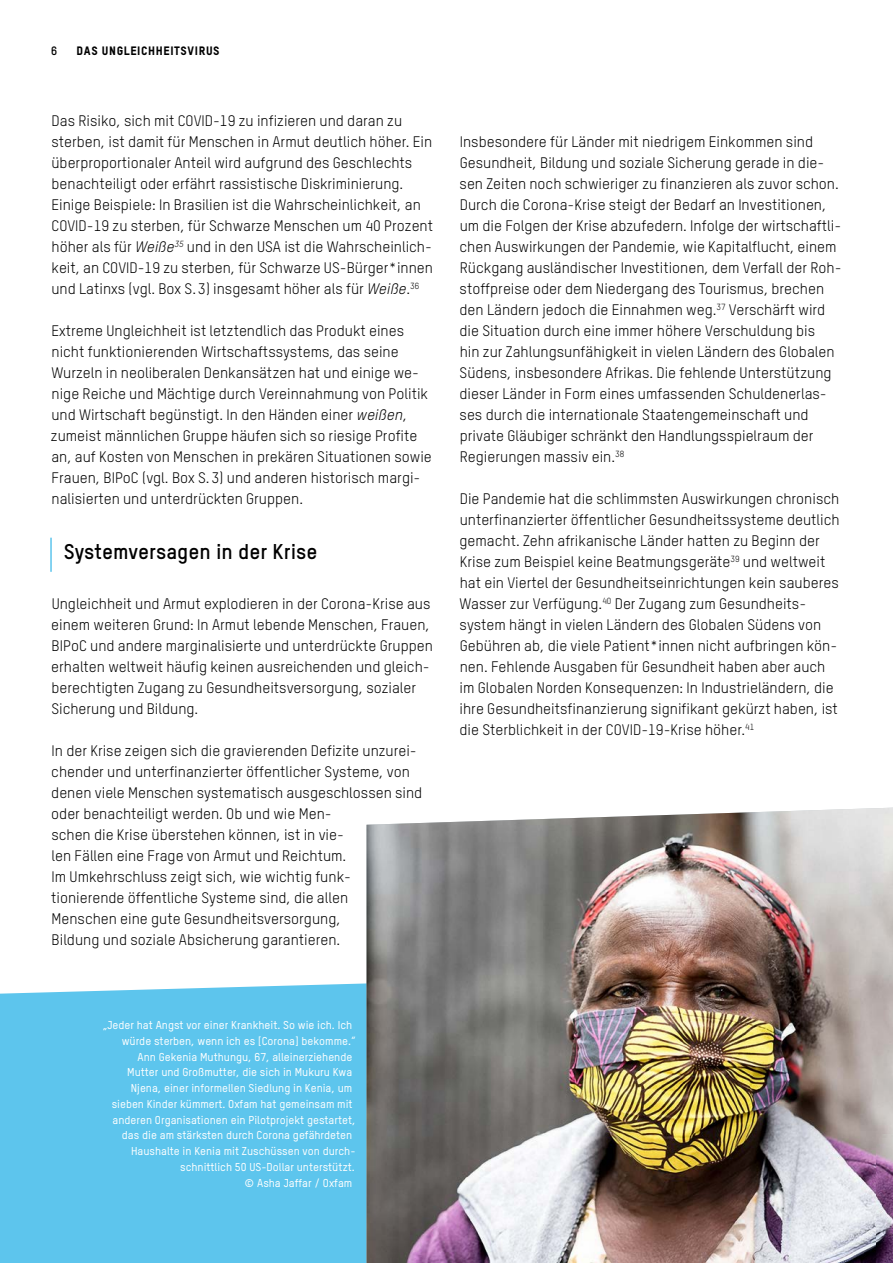
<style>
.page{position:relative;width:893px;height:1263px;background:#fff}
.page>*{position:absolute;margin:0;border:0;box-sizing:border-box;transform-origin:0 0}
.t1{font:700 21px "Oxfam TSTARPRO";color:#000}
.t2{font:15px/21px "Oxfam TSTARPRO";color:#000}
.t3{font:12px "Oxfam TSTARPRO Headline";letter-spacing:.05em;color:#000}
.t4{font:700 12px "Oxfam TSTARPRO";color:#000}
.t5{font:500 11.25px/15.8px "Oxfam TSTARPRO";color:#fff;text-align:right}
.s1{font-style:italic}
</style>
<div class="page">
<svg style="left:0;top:969px;width:367px;height:294px;background:#67c8ed"></svg>
<hr style="left:50px;top:538px;width:2px;height:34px;background:#5dc5ed">
<img style="left:367px;top:808px;width:526px;height:455px">
<img style="left:876px;top:1134px;width:17px;height:129px">
<p class="t4" style="left:51px;top:42px;width:8px">6</p>
<p class="t3" style="left:77px;top:42px;width:145px">DAS UNGLEICHHEITSVIRUS</p>
<p class="t2" style="left:51px;top:109px;width:383px">Das Risiko, sich mit COVID-19 zu infizieren und daran zu sterben, ist damit für Menschen in Armut deutlich höher. Ein überproportionaler Anteil wird aufgrund des Geschlechts benachteiligt oder erfährt rassistische Diskriminierung.<br>Einige Beispiele: In Brasilien ist die Wahrscheinlichkeit, an COVID-19 zu sterben, für Schwarze Menschen um 40 Prozent höher als für <span class="s1">Weiße</span><sup>35</sup> und in den USA ist die Wahrscheinlich&shy;keit, an COVID-19 zu sterben, für Schwarze US-Bürger*innen und Latinxs (vgl. Box S. 3) insgesamt höher als für <span class="s1">Weiße</span>.<sup>36</sup></p>
<p class="t2" style="left:51px;top:319px;width:382px">Extreme Ungleichheit ist letztendlich das Produkt eines nicht funktionierenden Wirtschaftssystems, das seine Wurzeln in neoliberalen Denkansätzen hat und einige we&shy;nige Reiche und Mächtige durch Vereinnahmung von Politik und Wirtschaft begünstigt. In den Händen einer <span class="s1">weißen</span>, zumeist männlichen Gruppe häufen sich so riesige Profite an, auf Kosten von Menschen in prekären Situationen sowie Frauen, BIPoC (vgl. Box S. 3) und anderen historisch margi&shy;nalisierten und unterdrückten Gruppen.</p>
<h1 class="t1" style="left:64px;top:535px;width:255px">Systemversagen in der Krise</h1>
<p class="t2" style="left:51px;top:592px;width:383px">Ungleichheit und Armut explodieren in der Corona-Krise aus einem weiteren Grund: In Armut lebende Menschen, Frauen, BIPoC und andere marginalisierte und unterdrückte Gruppen erhalten weltweit häufig keinen ausreichenden und gleich&shy;berechtigten Zugang zu Gesundheitsversorgung, sozialer Sicherung und Bildung.</p>
<p class="t2" style="left:51px;top:739px;width:373px">In der Krise zeigen sich die gravierenden Defizite unzurei&shy;chender und unterfinanzierter öffentlicher Systeme, von denen viele Menschen systematisch ausgeschlossen sind oder benachteiligt werden. Ob und wie Men-<br>schen die Krise überstehen können, ist in vie-<br>len Fällen eine Frage von Armut und Reichtum.<br>Im Umkehrschluss zeigt sich, wie wichtig funk&shy;tionierende öffentliche Systeme sind, die allen<br>Menschen eine gute Gesundheitsversorgung,<br>Bildung und soziale Absicherung garantieren.</p>
<p class="t2" style="left:460px;top:130px;width:383px">Insbesondere für Länder mit niedrigem Einkommen sind Gesundheit, Bildung und soziale Sicherung gerade in die&shy;sen Zeiten noch schwieriger zu finanzieren als zuvor schon.<br>Durch die Corona-Krise steigt der Bedarf an Investitionen, um die Folgen der Krise abzufedern. Infolge der wirtschaftli&shy;chen Auswirkungen der Pandemie, wie Kapitalflucht, einem Rückgang ausländischer Investitionen, dem Verfall der Roh&shy;stoffpreise oder dem Niedergang des Tourismus, brechen den Ländern jedoch die Einnahmen weg.<sup>37</sup> Verschärft wird die Situation durch eine immer höhere Verschuldung bis<br>hin zur Zahlungsunfähigkeit in vielen Ländern des Globalen Südens, insbesondere Afrikas. Die fehlende Unterstützung dieser Länder in Form eines umfassenden Schuldenerlas&shy;ses durch die internationale Staatengemeinschaft und private Gläubiger schränkt den Handlungsspielraum der Regierungen massiv ein.<sup>38</sup></p>
<p class="t2" style="left:460px;top:487px;width:382px">Die Pandemie hat die schlimmsten Auswirkungen chronisch unterfinanzierter öffentlicher Gesundheitssysteme deutlich gemacht. Zehn afrikanische Länder hatten zu Beginn der Krise zum Beispiel keine Beatmungsgeräte<sup>39</sup> und weltweit hat ein Viertel der Gesundheitseinrichtungen kein sauberes Wasser zur Verfügung.<sup>40</sup> Der Zugang zum Gesundheits&shy;system hängt in vielen Ländern des Globalen Südens von Gebühren ab, die viele Patient*innen nicht aufbringen kön&shy;nen. Fehlende Ausgaben für Gesundheit haben aber auch im Globalen Norden Konsequenzen: In Industrieländern, die ihre Gesundheitsfinanzierung signifikant gekürzt haben, ist die Sterblichkeit in der COVID-19-Krise höher.<sup>41</sup></p>
<p class="t5" style="left:103px;top:1016px;width:254px">„Jeder hat Angst vor einer Krankheit. So wie ich. Ich würde sterben, wenn ich es [Corona] bekomme.“ Ann Gekenia Muthungu, 67, alleinerziehende<br>Mutter und Großmutter, die sich in Mukuru Kwa Njena, einer informellen Siedlung in Kenia, um sieben Kinder kümmert. Oxfam hat gemeinsam mit anderen Organisationen ein Pilotprojekt gestartet, das die am stärksten durch Corona gefährdeten Haushalte in Kenia mit Zuschüssen von durch&shy;schnittlich 50 US- Dollar unterstützt.<br>© Asha Jaffar / Oxfam</p>
</div>
